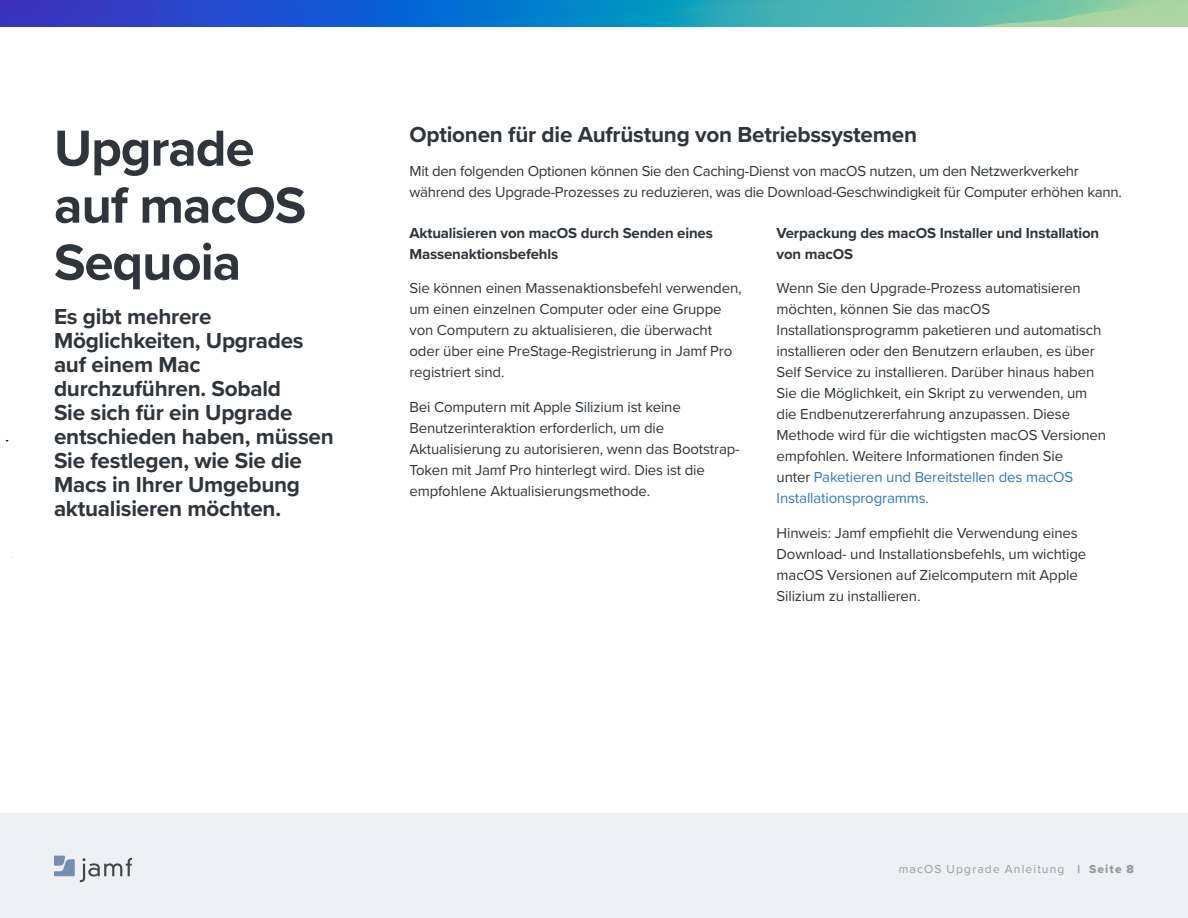
<style>
.page{position:relative;width:1188px;height:918px;background:#fff}
.page>*{position:absolute;margin:0;border:0;box-sizing:border-box;transform-origin:0 0}
.t1{font:700 52.5px/57px "Proxima Nova";letter-spacing:-.02em;color:#2f353a}
.t2{font:700 22.5px/24px "Proxima Nova";letter-spacing:-.01em;color:#2f353a}
.t3{font:15px/21px "Proxima Nova";letter-spacing:-.01em;color:#2f353a}
.t4{font:700 15px/21px "Proxima Nova";letter-spacing:-.01em;color:#2f353a}
.t5{font:12px "Proxima Nova";letter-spacing:.095em;color:#979a9d}
.s1{color:#337ab7}
.s2{font-family:"Proxima Nova Extrabld"}
</style>
<div class="page">
<div style="left:0;top:813px;width:1187px;height:105px;background:#edf0f5"></div>
<svg style="left:54px;top:856px;width:78px;height:26px"></svg>
<img style="left:0;top:0;width:1188px;height:27px">
<h1 class="t1" style="left:54px;top:119px;width:254px">Upgrade auf macOS<br>Sequoia</h1>
<h2 class="t2" style="left:54px;top:304px;width:281px">Es gibt mehrere<br>Möglichkeiten, Upgrades auf einem Mac durchzuführen. Sobald<br>Sie sich für ein Upgrade entschieden haben, müssen<br>Sie festlegen, wie Sie die<br>Macs in Ihrer Umgebung aktualisieren möchten.</h2>
<h2 class="t2" style="left:410px;top:122px;width:509px">Optionen für die Aufrüstung von Betriebssystemen</h2>
<p class="t3" style="left:410px;top:160px;width:714px">Mit den folgenden Optionen können Sie den Caching-Dienst von macOS nutzen, um den Netzwerkverkehr während des Upgrade-Prozesses zu reduzieren, was die Download-Geschwindigkeit für Computer erhöhen kann.</p>
<p class="t4" style="left:410px;top:222px;width:305px">Aktualisieren von macOS durch Senden eines<br>Massenaktionsbefehls</p>
<p class="t3" style="left:410px;top:277px;width:334px">Sie können einen Massenaktionsbefehl verwenden, um einen einzelnen Computer oder eine Gruppe von Computern zu aktualisieren, die überwacht oder über eine PreStage-Registrierung in Jamf Pro registriert sind.</p>
<p class="t3" style="left:410px;top:396px;width:332px">Bei Computern mit Apple Silizium ist keine Benutzerinteraktion erforderlich, um die Aktualisierung zu autorisieren, wenn das Bootstrap-Token mit Jamf Pro hinterlegt wird. Dies ist die empfohlene Aktualisierungsmethode.</p>
<p class="t4" style="left:777px;top:222px;width:324px">Verpackung des macOS Installer und Installation von macOS</p>
<p class="t3" style="left:777px;top:277px;width:331px">Wenn Sie den Upgrade-Prozess automatisieren möchten, können Sie das macOS Installationsprogramm paketieren und automatisch installieren oder den Benutzern erlauben, es über Self Service zu installieren. Darüber hinaus haben Sie die Möglichkeit, ein Skript zu verwenden, um die Endbenutzererfahrung anzupassen. Diese Methode wird für die wichtigsten macOS Versionen empfohlen. Weitere Informationen finden Sie<br>unter <span class="s1">Paketieren und Bereitstellen des macOS Installationsprogramms.</span></p>
<p class="t3" style="left:777px;top:522px;width:311px">Hinweis: Jamf empfiehlt die Verwendung eines Download- und Installationsbefehls, um wichtige macOS Versionen auf Zielcomputern mit Apple Silizium zu installieren.</p>
<p class="t5" style="left:899px;top:860px;width:237px">macOS Upgrade Anleitung <span class="s2">| Seite 8</span></p>
</div>
